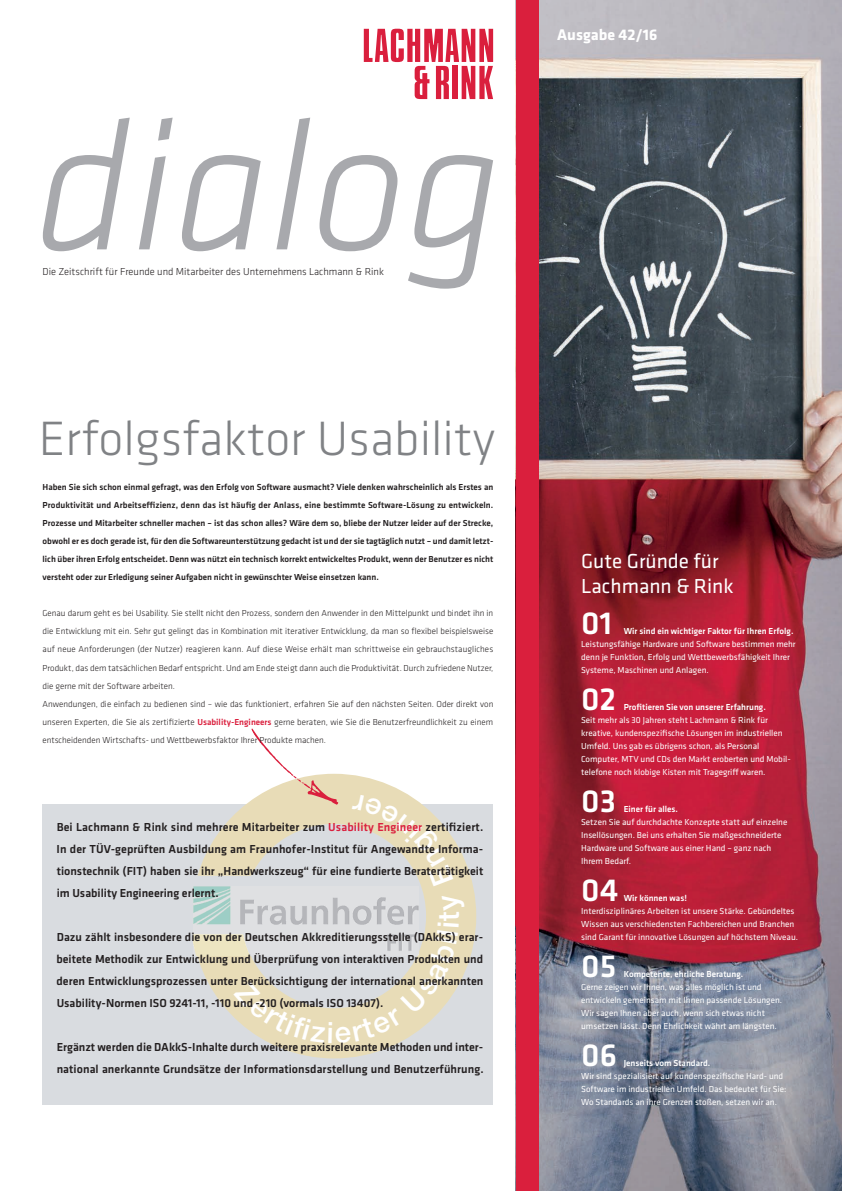
<style>
.page{position:relative;width:842px;height:1191px;background:#fff}
.page>*{position:absolute;margin:0;border:0;box-sizing:border-box;transform-origin:0 0}
.t1{font:italic 300 189.8px "Klavika";color:#a8a9ad}
.t2{font:300 50px "Klavika";color:#808285}
.t3{font:500 33px "Klavika";color:#fff}
.t4{font:21px/25px "Klavika";color:#fff}
.t5{font:700 16px "Klavika";color:#fff}
.t6{font:500 12px/22px "Klavika";color:#231f20;text-align:justify}
.t7{font:300 10.5px "Klavika";color:#231f20}
.t8{font:9px/13px "Klavika";color:#fff}
.t9{font:300 9px/18px "Klavika";color:#231f20}
.t10{font:500 9px/18px "Klavika";color:#231f20;text-align:justify}
.t11{font:500 9px "Klavika";color:#fff}
.s1{font-weight:500;color:#da1f3d}
.s2{color:#da1f3d}
</style>
<div class="page">
<img style="left:539px;top:0;width:303px;height:1191px">
<div style="left:516px;top:0;width:23px;height:1191px;background:#da1f3d"></div>
<svg style="left:364px;top:29px;width:129px;height:70px"></svg>
<div style="left:43px;top:804px;width:450px;height:301px;background:#d9dce0"></div>
<svg style="left:193px;top:773px;width:283px;height:285px"></svg>
<img style="left:194px;top:886px;width:225px;height:69px">
<svg style="left:251px;top:728px;width:87px;height:77px"></svg>
<svg style="left:234px;top:893px;width:231px;height:150px"></svg>
<svg style="left:352px;top:793px;width:101px;height:93px"></svg>
<h1 class="t1" style="left:35px;top:119px;width:468px">dialog</h1>
<p class="t7" style="left:43px;top:268px;width:343px">Die Zeitschrift für Freunde und Mitarbeiter des Unternehmens Lachmann &amp; Rink</p>
<h2 class="t2" style="left:39px;top:421px;width:458px">Erfolgsfaktor Usability</h2>
<p class="t10" style="left:42px;top:479px;width:452px">Haben Sie sich schon einmal gefragt, was den Erfolg von Software ausmacht? Viele denken wahrscheinlich als Erstes an Produktivität und Arbeitseffizienz, denn das ist häufig der Anlass, eine bestimmte Software-Lösung zu entwickeln.<br>Prozesse und Mitarbeiter schneller machen – ist das schon alles? Wäre dem so, bliebe der Nutzer leider auf der Strecke, obwohl er es doch gerade ist, für den die Softwareunterstützung gedacht ist und der sie tagtäglich nutzt – und damit letzt&shy;lich über ihren Erfolg entscheidet. Denn was nützt ein technisch korrekt entwickeltes Produkt, wenn der Benutzer es nicht versteht oder zur Erledigung seiner Aufgaben nicht in gewünschter Weise einsetzen kann.</p>
<p class="t9" style="left:42px;top:605px;width:452px">Genau darum geht es bei Usability. Sie stellt nicht den Prozess, sondern den Anwender in den Mittelpunkt und bindet ihn in die Entwicklung mit ein. Sehr gut gelingt das in Kombination mit iterativer Entwicklung, da man so flexibel beispielsweise auf neue Anforderungen (der Nutzer) reagieren kann. Auf diese Weise erhält man schrittweise ein gebrauchstaugliches Produkt, das dem tatsächlichen Bedarf entspricht. Und am Ende steigt dann auch die Produktivität. Durch zufriedene Nutzer, die gerne mit der Software arbeiten.<br>Anwendungen, die einfach zu bedienen sind – wie das funktioniert, erfahren Sie auf den nächsten Seiten. Oder direkt von unseren Experten, die Sie als zertifizierte <span class="s1">Usability-Engineers</span> gerne beraten, wie Sie die Benutzerfreundlichkeit zu einem entscheidenden Wirtschafts- und Wettbewerbsfaktor Ihrer Produkte machen.</p>
<p class="t6" style="left:57px;top:817px;width:428px">Bei Lachmann &amp; Rink sind mehrere Mitarbeiter zum <span class="s2">Usability Engineer</span> zertifiziert.<br>In der TÜV-geprüften Ausbildung am Fraunhofer-Institut für Angewandte Informa - tionstechnik (FIT) haben sie ihr „Handwerkszeug“ für eine fundierte Beratertätigkeit im Usability Engineering erlernt.</p>
<p class="t6" style="left:57px;top:927px;width:428px">Dazu zählt insbesondere die von der Deutschen Akkreditierungsstelle (DAkkS) erar - beitete Methodik zur Entwicklung und Überprüfung von interaktiven Produkten und deren Entwicklungsprozessen unter Berücksichtigung der international anerkannten Usability-Normen ISO 9241-11, -110 und -210 (vormals ISO 13407).</p>
<h3 class="t6" style="left:57px;top:1037px;width:428px">Ergänzt werden die DAkkS-Inhalte durch weitere praxisrelevante Methoden und inter&shy;national anerkannte Grundsätze der Informationsdarstellung und Benutzerführung.</h3>
<h3 class="t5" style="left:557px;top:29px;width:102px">Ausgabe 42/16</h3>
<h3 class="t4" style="left:581px;top:550px;width:154px">Gute Gründe für<br>Lachmann &amp; Rink</h3>
<h3 class="t3" style="left:581px;top:611px;width:33px">01</h3>
<p class="t11" style="left:624px;top:628px;width:171px">Wir sind ein wichtiger Faktor für Ihren Erfolg.</p>
<p class="t8" style="left:581px;top:638px;width:216px">Leistungsfähige Hardware und Software bestimmen mehr denn je Funktion, Erfolg und Wettbewerbsfähigkeit Ihrer<br>Systeme, Maschinen und Anlagen.</p>
<h3 class="t3" style="left:581px;top:687px;width:36px">02</h3>
<p class="t11" style="left:624px;top:704px;width:144px">Profitieren Sie von unserer Erfahrung.</p>
<p class="t8" style="left:581px;top:714px;width:211px">Seit mehr als 30 Jahren steht Lachmann &amp; Rink für kreative, kundenspezifische Lösungen im industriellen Umfeld. Uns gab es übrigens schon, als Personal Computer, MTV und CDs den Markt eroberten und Mobil - telefone noch klobige Kisten mit Tragegriff waren.</p>
<h3 class="t3" style="left:581px;top:789px;width:36px">03</h3>
<p class="t11" style="left:624px;top:806px;width:56px">Einer für alles.</p>
<p class="t8" style="left:581px;top:816px;width:208px">Setzen Sie auf durchdachte Konzepte statt auf einzelne Insellösungen. Bei uns erhalten Sie maßgeschneiderte Hardware und Software aus einer Hand – ganz nach Ihrem Bedarf.</p>
<h3 class="t3" style="left:581px;top:878px;width:39px">04</h3>
<p class="t11" style="left:624px;top:895px;width:65px">Wir können was!</p>
<p class="t8" style="left:581px;top:905px;width:218px">Interdisziplinäres Arbeiten ist unsere Stärke. Gebündeltes<br>Wissen aus verschiedensten Fachbereichen und Branchen sind Garant für innovative Lösungen auf höchstem Niveau.</p>
<h3 class="t3" style="left:581px;top:954px;width:37px">05</h3>
<p class="t11" style="left:624px;top:971px;width:121px">Kompetente, ehrliche Beratung.</p>
<p class="t8" style="left:581px;top:981px;width:202px">Gerne zeigen wir Ihnen, was alles möglich ist und<br>ent wickeln gemeinsam mit Ihnen passende Lösungen.<br>Wir sagen Ihnen aber auch, wenn sich etwas nicht<br>um setzen lässt. Denn Ehrlichkeit währt am längsten.</p>
<h3 class="t3" style="left:581px;top:1043px;width:37px">06</h3>
<p class="t11" style="left:624px;top:1060px;width:88px">Jenseits vom Standard.</p>
<p class="t8" style="left:581px;top:1070px;width:207px">Wir sind spezialisiert auf kundenspezifische Hard- und<br>Software im industriellen Umfeld. Das bedeutet für Sie:<br>Wo Standards an ihre Grenzen stoßen, setzen wir an.</p>
</div>
